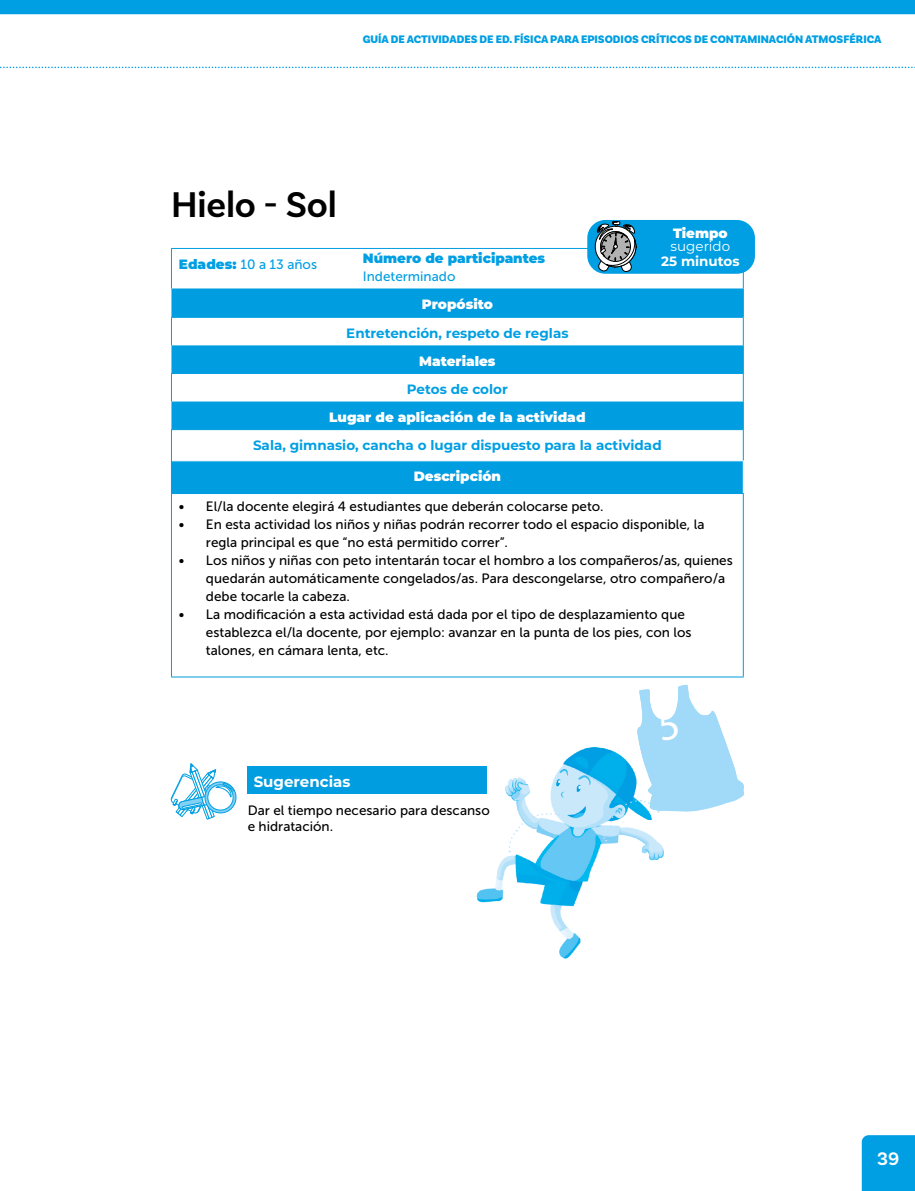
<style>
.page{position:relative;width:915px;height:1191px;background:#fff}
.page>*{position:absolute;margin:0;border:0;box-sizing:border-box;transform-origin:0 0}
.t1{font:600 37.5px "Basic Sans";letter-spacing:-.005em;color:#000}
.t2{font:600 19.05px "Basic Sans";color:#fff}
.t3{font:700 15px "Montserrat";color:#fff}
.t4{font:13.5px/18px "Museo Sans 500";color:#000}
.t5{font:700 13.5px "Montserrat";color:#009fe3}
.t6{font:900 13.5px "Montserrat";color:#fff}
.t7{font:13.5px "Museo Sans 500";color:#009fe3}
.t8{font:900 13.5px "Montserrat";color:#009fe3}
.t9{font:700 13.5px "Montserrat";color:#fff}
.t10{font:13.5px "Montserrat";color:#fff}
.t11{font:900 11.4px "Basic Sans";color:#009fe3}
.s1{font-family:"Montserrat";font-weight:900}
</style>
<div class="page">
<svg style="left:0;top:67px;width:915px;height:1px"></svg>
<div style="left:861px;top:1135px;width:53px;height:56px;background:#009fe3"></div>
<div style="left:0;top:0;width:914px;height:14px;background:#009fe3"></div>
<img style="left:476px;top:766px;width:188px;height:193px">
<svg style="left:170px;top:763px;width:67px;height:56px"></svg>
<div style="left:247px;top:766px;width:239px;height:28px;background:#009de0"></div>
<svg style="left:171px;top:288px;width:571px;height:205px;fill:#009de0"></svg>
<hr style="left:172px;top:460px;width:571px;height:1px;background:#fff">
<hr style="left:171px;top:249px;width:1px;height:39px;background:#009de0">
<hr style="left:171px;top:248px;width:572px;height:1px;background:#009de0">
<hr style="left:742px;top:249px;width:1px;height:39px;background:#009de0">
<svg style="left:171px;top:318px;width:1px;height:27px"></svg>
<hr style="left:171px;top:317px;width:572px;height:1px;background:#009de0">
<svg style="left:171px;top:374px;width:1px;height:27px"></svg>
<hr style="left:171px;top:373px;width:572px;height:1px;background:#009de0">
<svg style="left:742px;top:288px;width:1px;height:141px"></svg>
<hr style="left:171px;top:430px;width:1px;height:31px;background:#009de0">
<hr style="left:171px;top:429px;width:572px;height:1px;background:#009de0">
<hr style="left:742px;top:430px;width:1px;height:30px;background:#009de0">
<hr style="left:171px;top:461px;width:1px;height:32px;background:#009de0">
<hr style="left:171px;top:494px;width:1px;height:182px;background:#009de0">
<hr style="left:171px;top:493px;width:572px;height:1px;background:#009de0">
<hr style="left:742px;top:494px;width:1px;height:182px;background:#009de0">
<hr style="left:171px;top:676px;width:572px;height:1px;background:#009de0">
<div style="left:587px;top:220px;width:167px;height:54px;background:#009fe3;border-radius:18px"></div>
<div style="left:594px;top:226px;width:42px;height:41px;border:1px solid #000;border-radius:50%"></div>
<svg style="left:596px;top:220px;width:40px;height:53px"></svg>
<svg style="left:507px;top:684px;width:237px;height:168px"></svg>
<p class="t11" style="left:362px;top:32px;width:520px">GUÍA DE ACTIVIDADES DE ED. FÍSICA PARA EPISODIOS CRÍTICOS DE CONTAMINACIÓN ATMOSFÉRICA</p>
<h1 class="t1" style="left:171px;top:182px;width:167px">Hielo - Sol</h1>
<p class="t7" style="left:179px;top:257px;width:140px"><span class="s1">Edades:</span> 10 a 13 años</p>
<p class="t8" style="left:362px;top:248px;width:184px">Número de participantes</p>
<p class="t7" style="left:362px;top:269px;width:94px">Indeterminado</p>
<p class="t6" style="left:672px;top:223px;width:56px">Tiempo</p>
<p class="t10" style="left:670px;top:237px;width:61px">sugerido</p>
<p class="t9" style="left:661px;top:251px;width:80px">25 minutos</p>
<p class="t6" style="left:421px;top:294px;width:73px">Propósito</p>
<p class="t5" style="left:346px;top:323px;width:224px">Entretención, respeto de reglas</p>
<p class="t6" style="left:419px;top:351px;width:78px">Materiales</p>
<p class="t5" style="left:407px;top:379px;width:102px">Petos de color</p>
<p class="t6" style="left:329px;top:407px;width:258px">Lugar de aplicación de la actividad</p>
<p class="t5" style="left:253px;top:436px;width:410px">Sala, gimnasio, cancha o lugar dispuesto para la actividad</p>
<p class="t6" style="left:413px;top:466px;width:89px">Descripción</p>
<p class="t4" style="left:179px;top:497px;width:426px">• El/la docente elegirá 4 estudiantes que deberán colocarse peto.</p>
<p class="t4" style="left:206px;top:515px;width:500px;text-indent:-27px">• En esta actividad los niños y niñas podrán recorrer todo el espacio disponible, la regla principal es que “no está permitido correr”.</p>
<p class="t4" style="left:206px;top:551px;width:528px;text-indent:-27px">• Los niños y niñas con peto intentarán tocar el hombro a los compañeros/as, quienes quedarán automáticamente congelados/as. Para descongelarse, otro compañero/a debe tocarle la cabeza.</p>
<p class="t4" style="left:206px;top:605px;width:487px;text-indent:-27px">• La modificación a esta actividad está dada por el tipo de desplazamiento que establezca el/la docente, por ejemplo: avanzar en la punta de los pies, con los talones, en cámara lenta, etc.</p>
<p class="t3" style="left:254px;top:770px;width:98px">Sugerencias</p>
<p class="t4" style="left:247px;top:802px;width:243px;line-height:16.2px">Dar el tiempo necesario para descanso e hidratación.</p>
<h2 class="t2" style="left:876px;top:1147px;width:24px">39</h2>
</div>
